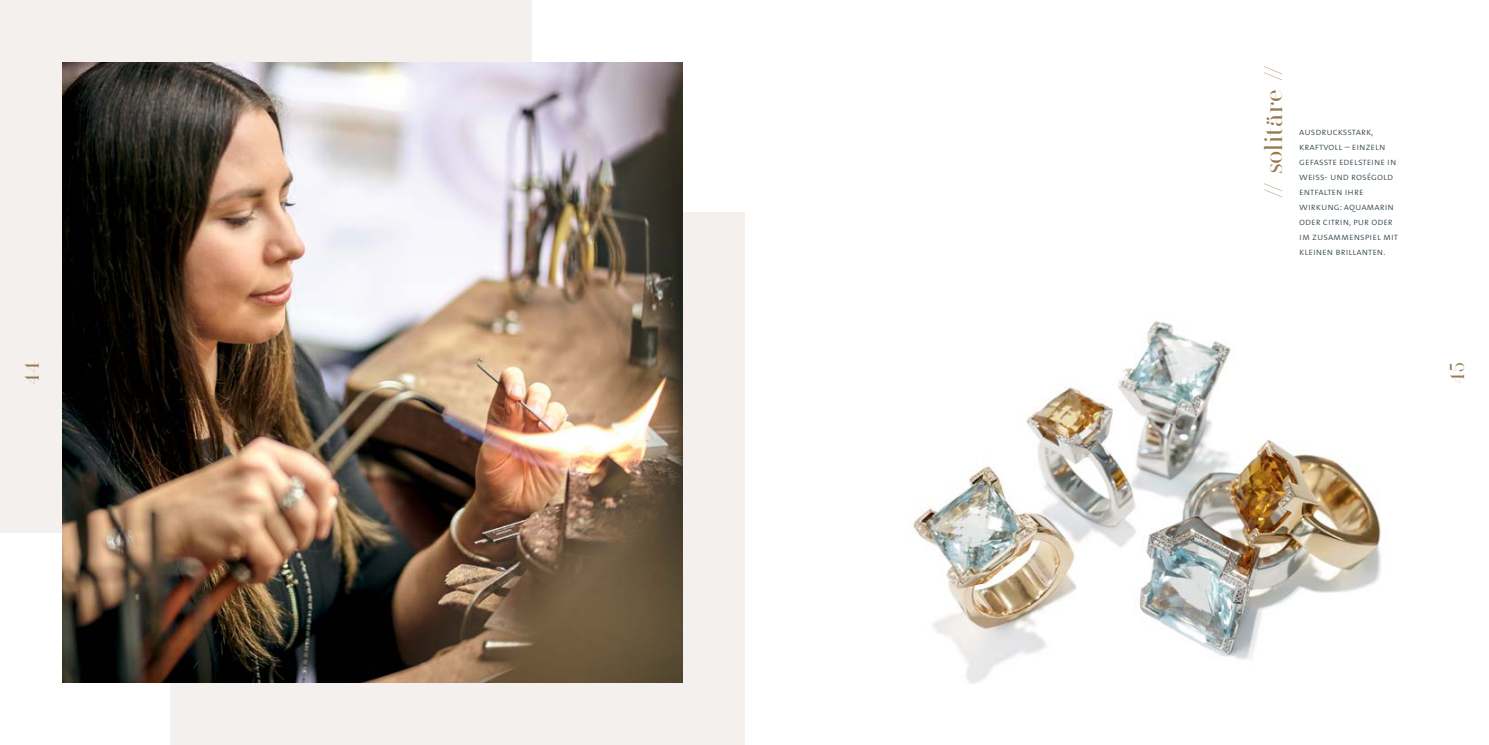
<style>
.page{position:relative;width:1489px;height:745px;background:#fff}
.page>*{position:absolute;margin:0;border:0;box-sizing:border-box;transform-origin:0 0}
.t1{font:22.5px "Silver South Serif";color:#957750}
.t2{font:17.5px "Silver South Serif";color:#957750}
.t3{font:10px/15px "The Sans Light Caps";color:#33454d}
</style>
<div class="page">
<img style="left:912px;top:321px;width:469px;height:363px">
<div style="left:0;top:0;width:531px;height:531px;background:#f3f0ed"></div>
<div style="left:170px;top:213px;width:574px;height:531px;background:#f3f0ed"></div>
<img style="left:62px;top:62px;width:620px;height:620px">
<h1 class="t1" style="left:1259px;top:198px;width:134px;rotate:-90deg">// solitäre //</h1>
<p class="t3" style="left:1299px;top:124px;width:100px">ausdrucksstark, kraftvoll – einzeln gefasste edelsteine in weiss- und roségold entfalten ihre wirkung: aquamarin oder citrin, pur oder im zusammenspiel mit kleinen brillanten.</p>
<h2 class="t2" style="left:21px;top:385px;width:25px;rotate:-90deg">44</h2>
<h2 class="t2" style="left:1446px;top:384px;width:23px;rotate:-90deg">45</h2>
</div>
